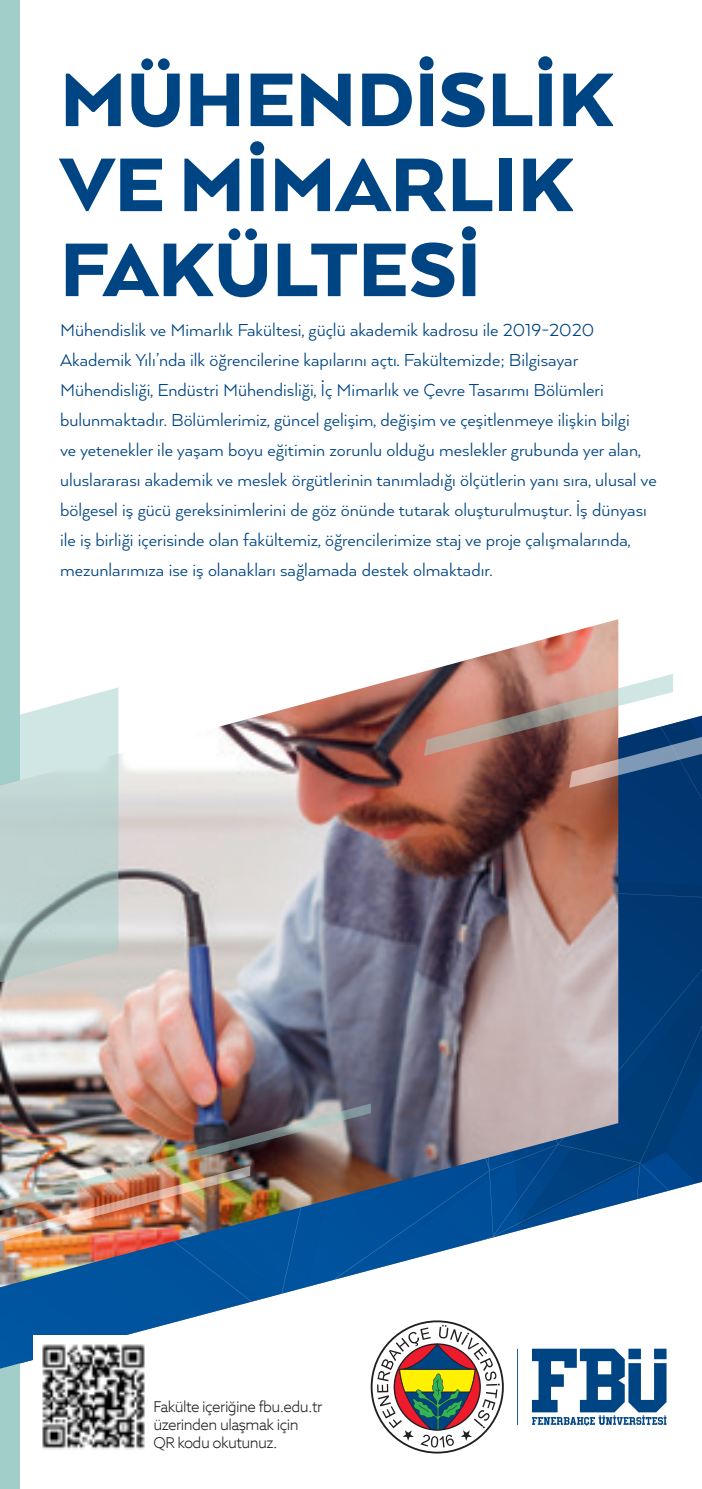
<style>
.page{position:relative;width:702px;height:1489px;background:#fff}
.page>*{position:absolute;margin:0;border:0;box-sizing:border-box;transform-origin:0 0}
.t1{font:900 87.5px/85px "Arquitecta";color:#004583}
.t2{font:20px/30px "Arquitecta";color:#004583}
.t3{font:300 15px/18px "Azo Sans";letter-spacing:-.035em;color:#231f20}
</style>
<div class="page">
<div style="left:0;top:0;width:20px;height:1488px;background:#a2cec9"></div>
<img style="left:419px;top:619px;width:199px;height:54px">
<img style="left:0;top:673px;width:702px;height:780px">
<img style="left:33px;top:1335px;width:120px;height:118px">
<h1 class="t1" style="left:60px;top:55px;width:555px">MÜHENDİSLİK<br>VE MİMARLIK<br>FAKÜLTESİ</h1>
<p class="t2" style="left:60px;top:314px;width:598px">Mühendislik ve Mimarlık Fakültesi, güçlü akademik kadrosu ile 2019-2020<br>Akademik Yılı’nda ilk öğrencilerine kapılarını açtı. Fakültemizde; Bilgisayar Mühendisliği, Endüstri Mühendisliği, İç Mimarlık ve Çevre Tasarımı Bölümleri bulunmaktadır. Bölümlerimiz, güncel gelişim, değişim ve çeşitlenmeye ilişkin bilgi<br>ve yetenekler ile yaşam boyu eğitimin zorunlu olduğu meslekler grubunda yer alan, uluslararası akademik ve meslek örgütlerinin tanımladığı ölçütlerin yanı sıra, ulusal ve bölgesel iş gücü gereksinimlerini de göz önünde tutarak oluşturulmuştur. İş dünyası ile iş birliği içerisinde olan fakültemiz, öğrencilerimize staj ve proje çalışmalarında, mezunlarımıza ise iş olanakları sağlamada destek olmaktadır.</p>
<p class="t3" style="left:153px;top:1397px;width:170px">Fakülte içeriğine fbu.edu.tr üzerinden ulaşmak için<br>QR kodu okutunuz.</p>
</div>
